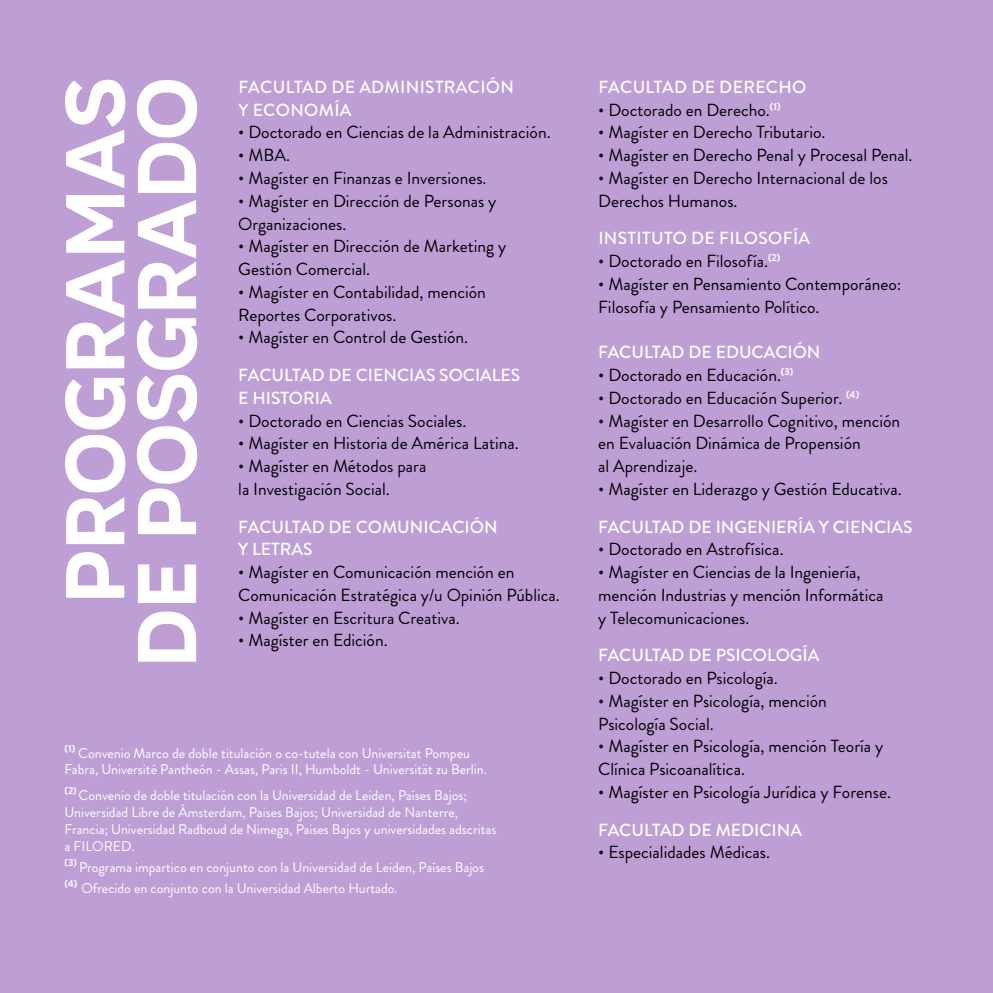
<style>
.page{position:relative;width:993px;height:993px;background:#fff}
.page>*{position:absolute;margin:0;border:0;box-sizing:border-box;transform-origin:0 0}
.t1{font:84px/71.8px "Organetto Variable";color:#fff;text-align:right}
.t2{font:17.5px/22.8px "Brandon Grotesque";color:#000}
.t3{font:500 17.5px/22.8px "Brandon Grotesque";color:#fff}
.t4{font:500 17.5px/22.8px "Brandon Grotesque";letter-spacing:.02em;color:#fff}
.t5{font:14px/16.8px "Brandon Grotesque";color:#fff}
</style>
<div class="page">
<div style="left:0;top:0;width:992px;height:992px;background:#bd9fd6"></div>
<h1 class="t1" style="left:57px;top:667px;width:591px;rotate:-90deg">Programas de posgrado</h1>
<p class="t4" style="left:238px;top:76px;width:277px">FACULTAD DE ADMINISTRACIÓN<br>Y ECONOMÍA</p>
<p class="t2" style="left:238px;top:121px;width:314px">• Doctorado en Ciencias de la Administración.</p>
<p class="t2" style="left:238px;top:144px;width:53px">• MBA.</p>
<p class="t2" style="left:238px;top:167px;width:250px">• Magíster en Finanzas e Inversiones.</p>
<p class="t2" style="left:238px;top:189px;width:259px">• Magíster en Dirección de Personas y<br>Organizaciones.</p>
<p class="t2" style="left:238px;top:235px;width:269px">• Magíster en Dirección de Marketing y<br>Gestión Comercial.</p>
<p class="t2" style="left:238px;top:280px;width:249px">• Magíster en Contabilidad, mención<br>Reportes Corporativos.</p>
<p class="t2" style="left:238px;top:326px;width:231px">• Magíster en Control de Gestión.</p>
<p class="t3" style="left:238px;top:364px;width:283px">FACULTAD DE CIENCIAS SOCIALES<br>E HISTORIA</p>
<p class="t2" style="left:238px;top:409px;width:229px">• Doctorado en Ciencias Sociales.</p>
<p class="t2" style="left:238px;top:432px;width:282px">• Magíster en Historia de América Latina.</p>
<p class="t2" style="left:238px;top:455px;width:189px">• Magíster en Métodos para la Investigación Social.</p>
<p class="t3" style="left:238px;top:515px;width:261px">FACULTAD DE COMUNICACIÓN<br>Y LETRAS</p>
<p class="t2" style="left:238px;top:560px;width:323px">• Magíster en Comunicación mención en<br>Comunicación Estratégica y/u Opinión Pública.</p>
<p class="t2" style="left:238px;top:606px;width:223px">• Magíster en Escritura Creativa.</p>
<p class="t2" style="left:238px;top:629px;width:151px">• Magíster en Edición.</p>
<p class="t5" style="left:64px;top:744px;width:423px"><sup>(1)</sup> Convenio Marco de doble titulación o co-tutela con Universitat Pompeu<br>Fabra, Université Pantheón - Assas, Paris II, Humboldt - Universität zu Berlin.</p>
<p class="t5" style="left:64px;top:787px;width:433px"><sup>(2)</sup> Convenio de doble titulación con la Universidad de Leiden, Países Bajos; Universidad Libre de Ámsterdam, Paises Bajos; Universidad de Nanterre, Francia; Universidad Radboud de Nimega, Paises Bajos y universidades adscritas a FILORED.</p>
<p class="t5" style="left:64px;top:856px;width:421px;line-height:21px"><sup>(3)</sup> Programa impartico en conjunto con la Universidad de Leiden, Países Bajos <sup>(4)</sup> Ofrecido en conjunto con la Universidad Alberto Hurtado.</p>
<p class="t4" style="left:598px;top:76px;width:209px">FACULTAD DE DERECHO</p>
<p class="t2" style="left:598px;top:98px;width:184px">• Doctorado en Derecho.<sup>(1)</sup></p>
<p class="t2" style="left:598px;top:121px;width:229px">• Magíster en Derecho Tributario.</p>
<p class="t2" style="left:598px;top:144px;width:316px">• Magíster en Derecho Penal y Procesal Penal.</p>
<p class="t2" style="left:598px;top:167px;width:291px">• Magíster en Derecho Internacional de los<br>Derechos Humanos.</p>
<p class="t4" style="left:598px;top:227px;width:213px">INSTITUTO DE FILOSOFÍA</p>
<p class="t2" style="left:598px;top:250px;width:184px">• Doctorado en Filosofía.<sup>(2)</sup></p>
<p class="t2" style="left:598px;top:273px;width:304px">• Magíster en Pensamiento Contemporáneo:<br>Filosofía y Pensamiento Político.</p>
<p class="t3" style="left:598px;top:341px;width:224px">FACULTAD DE EDUCACIÓN</p>
<p class="t2" style="left:598px;top:364px;width:196px">• Doctorado en Educación.<sup>(3)</sup></p>
<p class="t2" style="left:598px;top:386px;width:262px">• Doctorado en Educación Superior. <sup>(4)</sup></p>
<p class="t2" style="left:598px;top:409px;width:303px">• Magíster en Desarrollo Cognitivo, mención en Evaluación Dinámica de Propensión<br>al Aprendizaje.</p>
<p class="t2" style="left:598px;top:477px;width:305px">• Magíster en Liderazgo y Gestión Educativa.</p>
<p class="t3" style="left:598px;top:515px;width:315px">FACULTAD DE INGENIERÍA Y CIENCIAS</p>
<p class="t2" style="left:598px;top:538px;width:187px">• Doctorado en Astrofísica.</p>
<p class="t2" style="left:598px;top:560px;width:286px">• Magíster en Ciencias de la Ingeniería, mención Industrias y mención Informática y Telecomunicaciones.</p>
<p class="t3" style="left:598px;top:644px;width:222px">FACULTAD DE PSICOLOGÍA</p>
<p class="t2" style="left:598px;top:666px;width:181px">• Doctorado en Psicología.</p>
<p class="t2" style="left:598px;top:689px;width:230px">• Magíster en Psicología, mención<br>Psicología Social.</p>
<p class="t2" style="left:598px;top:735px;width:286px">• Magíster en Psicología, mención Teoría y<br>Clínica Psicoanalítica.</p>
<p class="t2" style="left:598px;top:780px;width:294px">• Magíster en Psicología Jurídica y Forense.</p>
<p class="t3" style="left:598px;top:818px;width:205px">FACULTAD DE MEDICINA</p>
<p class="t2" style="left:598px;top:840px;width:173px">• Especialidades Médicas.</p>
</div>
